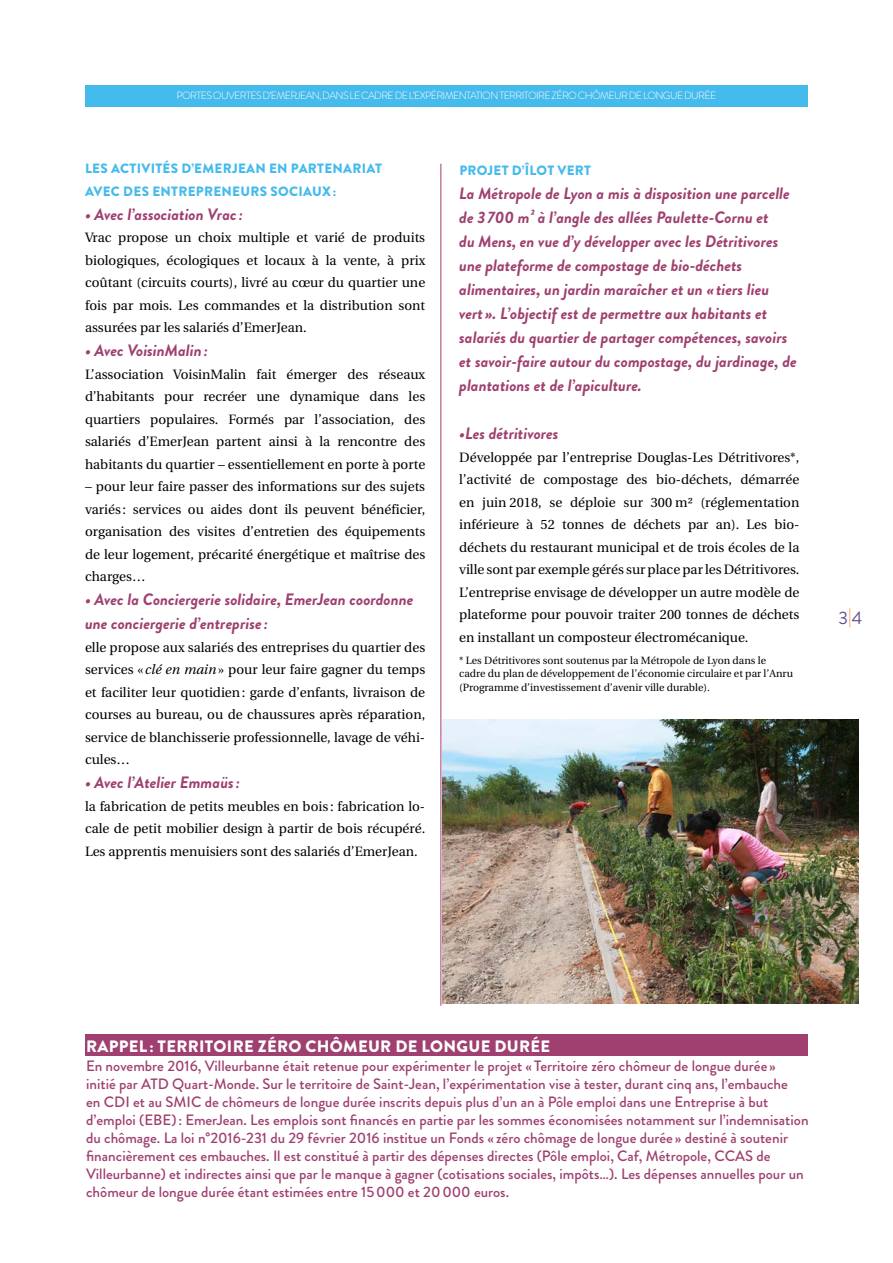
<style>
.page{position:relative;width:893px;height:1263px;background:#fff}
.page>*{position:absolute;margin:0;border:0;box-sizing:border-box;transform-origin:0 0}
.t1{font:18px "Brandon Grotesque";color:#624e8f}
.t2{font:italic 700 16.5px/24px "Brandon Grotesque";color:#9f4070}
.t3{font:900 16.5px "Brandon Grotesque";letter-spacing:.02em;color:#fff}
.t4{font:500 15px/18px "Brandon Grotesque";color:#9f4070}
.t5{font:13.5px/22.5px "Utopia";color:#000;text-align:justify}
.t6{font:900 13.5px/22.5px "Brandon Grotesque";letter-spacing:.02em;color:#45baec}
.t7{font:10.5px/13.5px "Utopia";color:#000}
.t8{font:300 10.5px "Brandon Grotesque";letter-spacing:-.06em;color:#fff}
.s1{font-style:italic}
.s2{color:#f5a056}
</style>
<div class="page">
<div style="left:85px;top:1034px;width:723px;height:22px;background:#9f4070"></div>
<hr style="left:440px;top:164px;width:1px;height:842px;background:#9f4070">
<div style="left:85px;top:85px;width:723px;height:21px;background:#45baec"></div>
<img style="left:442px;top:720px;width:417px;height:283px">
<p class="t8" style="left:177px;top:89px;width:541px">PORTES OUVERTES D’EMERJEAN, DANS LE CADRE DE L’EXPÉRIMENTATION TERRITOIRE ZÉRO CHÔMEUR DE LONGUE DURÉE</p>
<p class="t6" style="left:85px;top:157px;width:298px">LES ACTIVITÉS D’EMERJEAN EN PARTENARIAT<br>AVEC DES ENTREPRENEURS SOCIAUX:</p>
<p class="t2" style="left:85px;top:202px;width:159px">• Avec l’association Vrac:</p>
<p class="t5" style="left:85px;top:227px;width:342px">Vrac propose un choix multiple et varié de produits biologiques, écologiques et locaux à la vente, à prix coûtant (circuits courts), livré au cœur du quartier une fois par mois. Les commandes et la distribution sont assurées par les salariés d’EmerJean.</p>
<p class="t2" style="left:85px;top:339px;width:124px">• Avec VoisinMalin :</p>
<p class="t5" style="left:85px;top:363px;width:342px">L’association VoisinMalin fait émerger des réseaux d’habitants pour recréer une dynamique dans les quartiers populaires. Formés par l’association, des salariés d’EmerJean partent ainsi à la rencontre des habitants du quartier – essentiellement en porte à porte</p>
<p class="t5" style="left:85px;top:476px;width:342px">– pour leur faire passer des informations sur des sujets variés : services ou aides dont ils peuvent bénéficier, organisation des visites d’entretien des équipements de leur logement, précarité énergétique et maîtrise des charges…</p>
<p class="t2" style="left:85px;top:588px;width:330px">• Avec la Conciergerie solidaire, EmerJean coordonne une conciergerie d’entreprise :</p>
<p class="t5" style="left:85px;top:636px;width:342px">elle propose aux salariés des entreprises du quartier des services « <span class="s1">clé en main</span>» pour leur faire gagner du temps et faciliter leur quotidien: garde d’enfants, livraison de courses au bureau, ou de chaussures après réparation, service de blanchisserie professionnelle, lavage de véhi&shy;cules…</p>
<p class="t2" style="left:85px;top:771px;width:157px">• Avec l’Atelier Emmaüs:</p>
<p class="t5" style="left:85px;top:795px;width:342px">la fabrication de petits meubles en bois : fabrication lo&shy;cale de petit mobilier design à partir de bois récupéré.<br>Les apprentis menuisiers sont des salariés d’EmerJean.</p>
<p class="t6" style="left:459px;top:160px;width:133px">PROJET D’ÎLOT VERT</p>
<p class="t2" style="left:459px;top:182px;width:339px">La Métropole de Lyon a mis à disposition une parcelle de 3 700 m² à l’angle des allées Paulette-Cornu et<br>du Mens, en vue d’y développer avec les Détritivores une plateforme de compostage de bio-déchets alimentaires, un jardin maraîcher et un « tiers lieu vert ». L’objectif est de permettre aux habitants et salariés du quartier de partager compétences, savoirs et savoir-faire autour du compostage, du jardinage, de plantations et de l’apiculture.</p>
<p class="t2" style="left:459px;top:422px;width:101px">•Les détritivores</p>
<p class="t5" style="left:459px;top:446px;width:342px">Développée par l’entreprise Douglas-Les Détritivores*, l’activité de compostage des bio-déchets, démarrée en juin 2018, se déploie sur 300 m² (réglementation inférieure à 52 tonnes de déchets par an). Les bio&shy;déchets du restaurant municipal et de trois écoles de la ville sont par exemple gérés sur place par les Détritivores.<br>L’entreprise envisage de développer un autre modèle de plateforme pour pouvoir traiter 200 tonnes de déchets en installant un composteur électromécanique.</p>
<p class="t7" style="left:459px;top:654px;width:335px">* Les Détritivores sont soutenus par la Métropole de Lyon dans le cadre du plan de développement de l’économie circulaire et par l’Anru (Programme d’investissement d’avenir ville durable).</p>
<h1 class="t1" style="left:839px;top:605px;width:25px">3<span class="s2">|</span>4</h1>
<p class="t3" style="left:86px;top:1035px;width:465px">RAPPEL : TERRITOIRE ZÉRO CHÔMEUR DE LONGUE DURÉE</p>
<p class="t4" style="left:86px;top:1056px;width:724px">En novembre 2016, Villeurbanne était retenue pour expérimenter le projet « Territoire zéro chômeur de longue durée » initié par ATD Quart-Monde. Sur le territoire de Saint-Jean, l’expérimentation vise à tester, durant cinq ans, l’embauche<br>en CDI et au SMIC de chômeurs de longue durée inscrits depuis plus d’un an à Pôle emploi dans une Entreprise à but d’emploi (EBE): EmerJean. Les emplois sont financés en partie par les sommes économisées notamment sur l’indemnisation du chômage. La loi n°2016-231 du 29 février 2016 institue un Fonds « zéro chômage de longue durée » destiné à soutenir financièrement ces embauches. Il est constitué à partir des dépenses directes (Pôle emploi, Caf, Métropole, CCAS de Villeurbanne) et indirectes ainsi que par le manque à gagner (cotisations sociales, impôts…). Les dépenses annuelles pour un chômeur de longue durée étant estimées entre 15000 et 20000 euros.</p>
</div>
